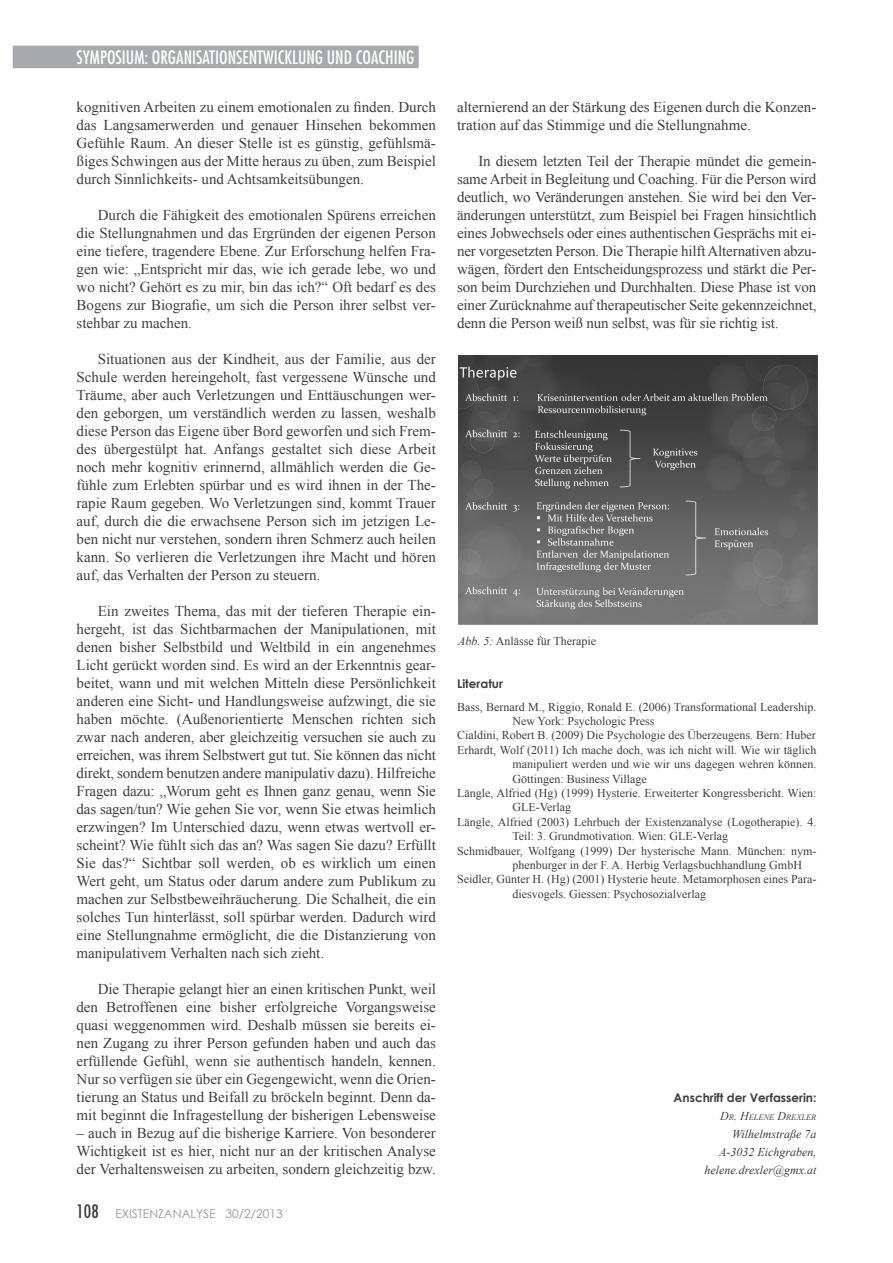
<style>
.page{position:relative;width:893px;height:1263px;background:#fff}
.page>*{position:absolute;margin:0;border:0;box-sizing:border-box;transform-origin:0 0}
.t1{font:condensed 18px "Futura Std";color:#fff}
.t2{font:condensed 18px "Futura Std";color:#3e3e3f}
.Fließ{font:15px/18px "Times New Roman";color:#3e3e3f;text-align:justify}
.Literatur_Fließ{font:12px/14.4px "Times New Roman";color:#3e3e3f}
.Anschrift_Verfasser{font:italic 12px "Times New Roman";color:#3e3e3f}
.t3{font:12px "Century Gothic";color:#939598}
.Anschrift_H{font:700 12px "Century Gothic";color:#3e3e3f}
.Bildunterschrift{font:12px "Times New Roman";color:#3e3e3f}
.Literatur_H{font:700 12px "Century Gothic";color:#3e3e3f}
.Anschrift_NAME{font:italic 8.4px "Times New Roman";color:#3e3e3f}
.s1{font-style:italic}
.s2{font-size:12px}
</style>
<div class="page">
<div style="left:13px;top:46px;width:406px;height:22px;background:#a8a9ad"></div>
<img style="left:458px;top:355px;width:359px;height:269px">
<p class="t1" style="left:77px;top:46px;width:339px">SYMPOSIUM: ORGANISATIONSENTWICKLUNG UND COACHING</p>
<p class="Fließ" style="left:77px;top:97px;width:361px">kognitiven Arbeiten zu einem emotionalen zu finden. Durch das Langsamerwerden und genauer Hinsehen bekommen Gefühle Raum. An dieser Stelle ist es günstig, gefühlsmä&shy;ßiges Schwingen aus der Mitte heraus zu üben, zum Beispiel durch Sinnlichkeits- und Achtsamkeitsübungen.</p>
<p class="Fließ" style="left:77px;top:205px;width:361px;text-indent:21px">Durch die Fähigkeit des emotionalen Spürens erreichen die Stellungnahmen und das Ergründen der eigenen Person eine tiefere, tragendere Ebene. Zur Erforschung helfen Fra&shy;gen wie: „Entspricht mir das, wie ich gerade lebe, wo und wo nicht? Gehört es zu mir, bin das ich?“ Oft bedarf es des Bogens zur Biografie, um sich die Person ihrer selbst ver&shy;stehbar zu machen.</p>
<p class="Fließ" style="left:77px;top:349px;width:361px;text-indent:21px">Situationen aus der Kindheit, aus der Familie, aus der Schule werden hereingeholt, fast vergessene Wünsche und Träume, aber auch Verletzungen und Enttäuschungen wer&shy;den geborgen, um verständlich werden zu lassen, weshalb diese Person das Eigene über Bord geworfen und sich Frem&shy;des übergestülpt hat. Anfangs gestaltet sich diese Arbeit noch mehr kognitiv erinnernd, allmählich werden die Ge&shy;fühle zum Erlebten spürbar und es wird ihnen in der The&shy;rapie Raum gegeben. Wo Verletzungen sind, kommt Trauer auf, durch die die erwachsene Person sich im jetzigen Le&shy;ben nicht nur verstehen, sondern ihren Schmerz auch heilen kann. So verlieren die Verletzungen ihre Macht und hören auf, das Verhalten der Person zu steuern.</p>
<p class="Fließ" style="left:77px;top:601px;width:361px;text-indent:21px">Ein zweites Thema, das mit der tieferen Therapie ein&shy;hergeht, ist das Sichtbarmachen der Manipulationen, mit denen bisher Selbstbild und Weltbild in ein angenehmes Licht gerückt worden sind. Es wird an der Erkenntnis gear&shy;beitet, wann und mit welchen Mitteln diese Persönlichkeit anderen eine Sicht- und Handlungsweise aufzwingt, die sie haben möchte. (Außenorientierte Menschen richten sich zwar nach anderen, aber gleichzeitig versuchen sie auch zu erreichen, was ihrem Selbstwert gut tut. Sie können das nicht direkt, sondern benutzen andere manipulativ dazu). Hilfreiche Fragen dazu: „Worum geht es Ihnen ganz genau, wenn Sie das sagen/tun? Wie gehen Sie vor, wenn Sie etwas heimlich erzwingen? Im Unterschied dazu, wenn etwas wertvoll er&shy;scheint? Wie fühlt sich das an? Was sagen Sie dazu? Erfüllt Sie das?“ Sichtbar soll werden, ob es wirklich um einen Wert geht, um Status oder darum andere zum Publikum zu machen zur Selbstbeweihräucherung. Die Schalheit, die ein solches Tun hinterlässt, soll spürbar werden. Dadurch wird eine Stellungnahme ermöglicht, die die Distanzierung von manipulativem Verhalten nach sich zieht.</p>
<p class="Fließ" style="left:77px;top:979px;width:361px;text-indent:21px">Die Therapie gelangt hier an einen kritischen Punkt, weil den Betroffenen eine bisher erfolgreiche Vorgangsweise quasi weggenommen wird. Deshalb müssen sie bereits ei&shy;nen Zugang zu ihrer Person gefunden haben und auch das erfüllende Gefühl, wenn sie authentisch handeln, kennen.<br>Nur so verfügen sie über ein Gegengewicht, wenn die Orien&shy;tierung an Status und Beifall zu bröckeln beginnt. Denn da&shy;mit beginnt die Infragestellung der bisherigen Lebensweise</p>
<p class="Fließ" style="left:77px;top:1123px;width:361px">– auch in Bezug auf die bisherige Karriere. Von besonderer Wichtigkeit ist es hier, nicht nur an der kritischen Analyse der Verhaltensweisen zu arbeiten, sondern gleichzeitig bzw.</p>
<p class="t2" style="left:77px;top:1201px;width:24px">108</p>
<p class="t3" style="left:115px;top:1205px;width:169px">EXISTENZANALYSE 30/2/2013</p>
<p class="Fließ" style="left:457px;top:97px;width:361px">alternierend an der Stärkung des Eigenen durch die Konzen&shy;tration auf das Stimmige und die Stellungnahme.</p>
<p class="Fließ" style="left:457px;top:151px;width:361px;text-indent:21px">In diesem letzten Teil der Therapie mündet die gemein&shy;same Arbeit in Begleitung und Coaching. Für die Person wird deutlich, wo Veränderungen anstehen. Sie wird bei den Ver&shy;änderungen unterstützt, zum Beispiel bei Fragen hinsichtlich eines Jobwechsels oder eines authentischen Gesprächs mit ei&shy;ner vorgesetzten Person. Die Therapie hilft Alternativen abzu&shy;wägen, fördert den Entscheidungsprozess und stärkt die Per&shy;son beim Durchziehen und Durchhalten. Diese Phase ist von einer Zurücknahme auf therapeutischer Seite gekennzeichnet, denn die Person weiß nun selbst, was für sie richtig ist.</p>
<p class="Bildunterschrift" style="left:458px;top:633px;width:140px"><span class="s1">Abb. 5:</span> Anlässe für Therapie</p>
<p class="Literatur_H" style="left:457px;top:674px;width:47px">Literatur</p>
<p class="Literatur_Fließ" style="left:512px;top:699px;width:306px;text-indent:-55px">Bass, Bernard M., Riggio, Ronald E. (2006) Transformational Leadership.<br>New York: Psychologic Press</p>
<p class="Literatur_Fließ" style="left:457px;top:728px;width:360px">Cialdini, Robert B. (2009) Die Psychologie des Überzeugens. Bern: Huber</p>
<p class="Literatur_Fließ" style="left:512px;top:742px;width:306px;text-align:justify;text-indent:-55px">Erhardt, Wolf (2011) Ich mache doch, was ich nicht will. Wie wir täglich manipuliert werden und wie wir uns dagegen wehren können.<br>Göttingen: Business Village</p>
<p class="Literatur_Fließ" style="left:512px;top:785px;width:306px;text-indent:-55px">Längle, Alfried (Hg) (1999) Hysterie. Erweiterter Kongressbericht. Wien:<br>GLE-Verlag</p>
<p class="Literatur_Fließ" style="left:512px;top:814px;width:306px;text-indent:-55px">Längle, Alfried (2003) Lehrbuch der Existenzanalyse (Logotherapie). 4.<br>Teil: 3. Grundmotivation. Wien: GLE-Verlag</p>
<p class="Literatur_Fließ" style="left:512px;top:843px;width:306px;text-indent:-55px">Schmidbauer, Wolfgang (1999) Der hysterische Mann. München: nym&shy;phenburger in der F. A. Herbig Verlagsbuchhandlung GmbH</p>
<p class="Literatur_Fließ" style="left:512px;top:872px;width:306px;text-indent:-55px">Seidler, Günter H. (Hg) (2001) Hysterie heute. Metamorphosen eines Para&shy;diesvogels. Giessen: Psychosozialverlag</p>
<p class="Anschrift_H" style="left:674px;top:1088px;width:144px">Anschrift der Verfasserin:</p>
<p class="Anschrift_NAME" style="left:720px;top:1111px;width:98px"><span class="s2">D</span>R<span class="s2">. H</span>ELENE <span class="s2">D</span>REXLER</p>
<p class="Anschrift_Verfasser" style="left:732px;top:1125px;width:86px">Wilhelmstraße 7a</p>
<p class="Anschrift_Verfasser" style="left:719px;top:1143px;width:99px">A-3032 Eichgraben,</p>
<p class="Anschrift_Verfasser" style="left:704px;top:1161px;width:113px">helene.drexler@gmx.at</p>
</div>
